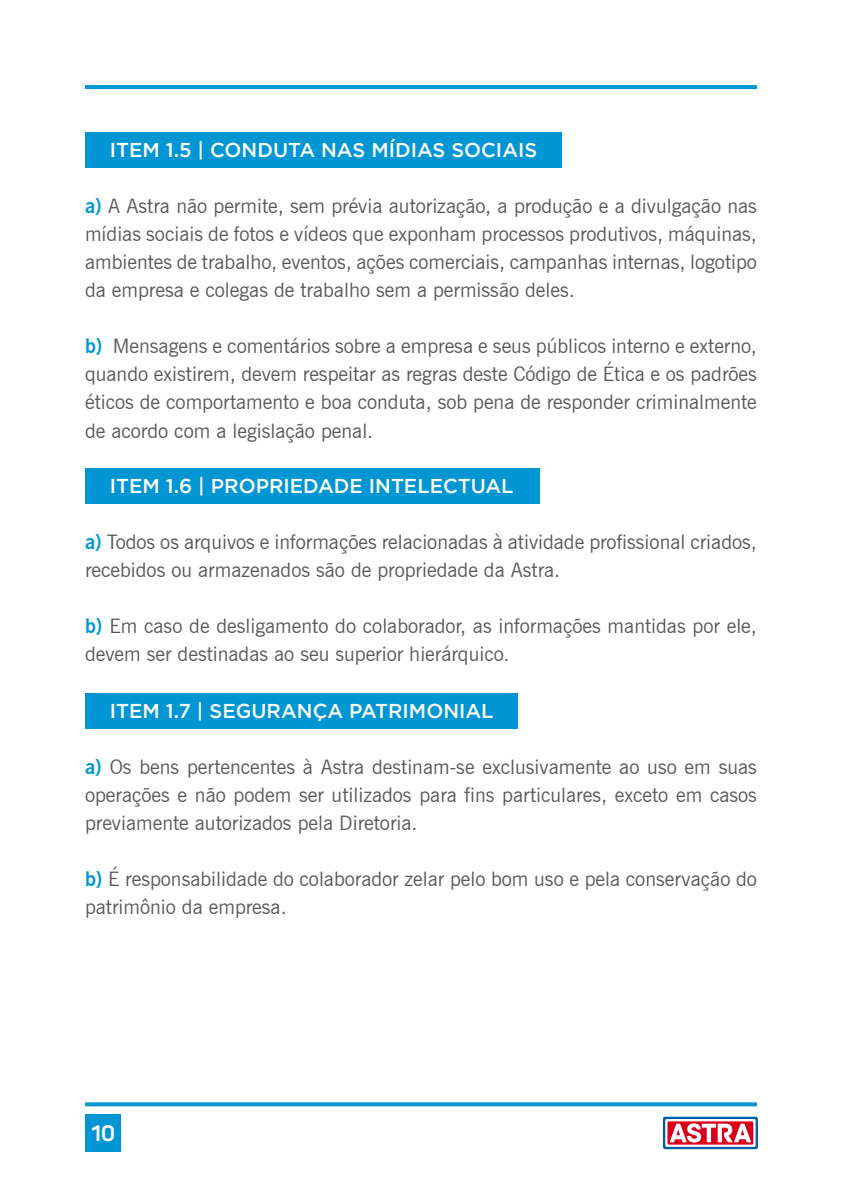
<style>
.page{position:relative;width:842px;height:1191px;background:#fff}
.page>*{position:absolute;margin:0;border:0;box-sizing:border-box;transform-origin:0 0}
.t1{font:700 22px "Panton";color:#fff}
.t2{font:20px/28px "News Gothic BT";color:#58585a;text-align:justify}
.t3{font:500 20px "Gotham";color:#fff}
.s1{font-weight:700;color:#0096d3}
</style>
<div class="page">
<svg style="left:85px;top:85px;width:672px;height:4px;background:#0497d3"></svg>
<svg style="left:85px;top:1102px;width:672px;height:4px;background:#159ed6"></svg>
<div style="left:86px;top:1114px;width:35px;height:37px;background:#0096d3"></div>
<div style="left:86px;top:132px;width:476px;height:36px;background:#0096d3"></div>
<div style="left:86px;top:468px;width:454px;height:35px;background:#0096d3"></div>
<div style="left:86px;top:693px;width:432px;height:35px;background:#0096d3"></div>
<svg style="left:662px;top:1116px;width:96px;height:34px"></svg>
<p class="t3" style="left:110px;top:139px;width:429px">ITEM 1.5 | CONDUTA NAS MÍDIAS SOCIAIS</p>
<p class="t2" style="left:85px;top:192px;width:673px"><span class="s1">a)</span> A Astra não permite, sem prévia autorização, a produção e a divulgação nas mídias sociais de fotos e vídeos que exponham processos produtivos, máquinas, ambientes de trabalho, eventos, ações comerciais, campanhas internas, logotipo da empresa e colegas de trabalho sem a permissão deles.</p>
<p class="t2" style="left:85px;top:332px;width:673px"><span class="s1">b)</span> Mensagens e comentários sobre a empresa e seus públicos interno e externo, quando existirem, devem respeitar as regras deste Código de Ética e os padrões éticos de comportamento e boa conduta, sob pena de responder criminalmente de acordo com a legislação penal.</p>
<p class="t3" style="left:110px;top:474px;width:405px">ITEM 1.6 | PROPRIEDADE INTELECTUAL</p>
<p class="t2" style="left:85px;top:528px;width:673px"><span class="s1">a)</span> Todos os arquivos e informações relacionadas à atividade profissional criados, recebidos ou armazenados são de propriedade da Astra.</p>
<p class="t2" style="left:85px;top:612px;width:673px"><span class="s1">b)</span> Em caso de desligamento do colaborador, as informações mantidas por ele, devem ser destinadas ao seu superior hierárquico.</p>
<p class="t3" style="left:110px;top:699px;width:385px">ITEM 1.7 | SEGURANÇA PATRIMONIAL</p>
<p class="t2" style="left:85px;top:752px;width:673px"><span class="s1">a)</span> Os bens pertencentes à Astra destinam-se exclusivamente ao uso em suas operações e não podem ser utilizados para fins particulares, exceto em casos previamente autorizados pela Diretoria.</p>
<p class="t2" style="left:85px;top:864px;width:673px"><span class="s1">b)</span> É responsabilidade do colaborador zelar pelo bom uso e pela conservação do patrimônio da empresa.</p>
<p class="t1" style="left:92px;top:1120px;width:25px">10</p>
</div>
